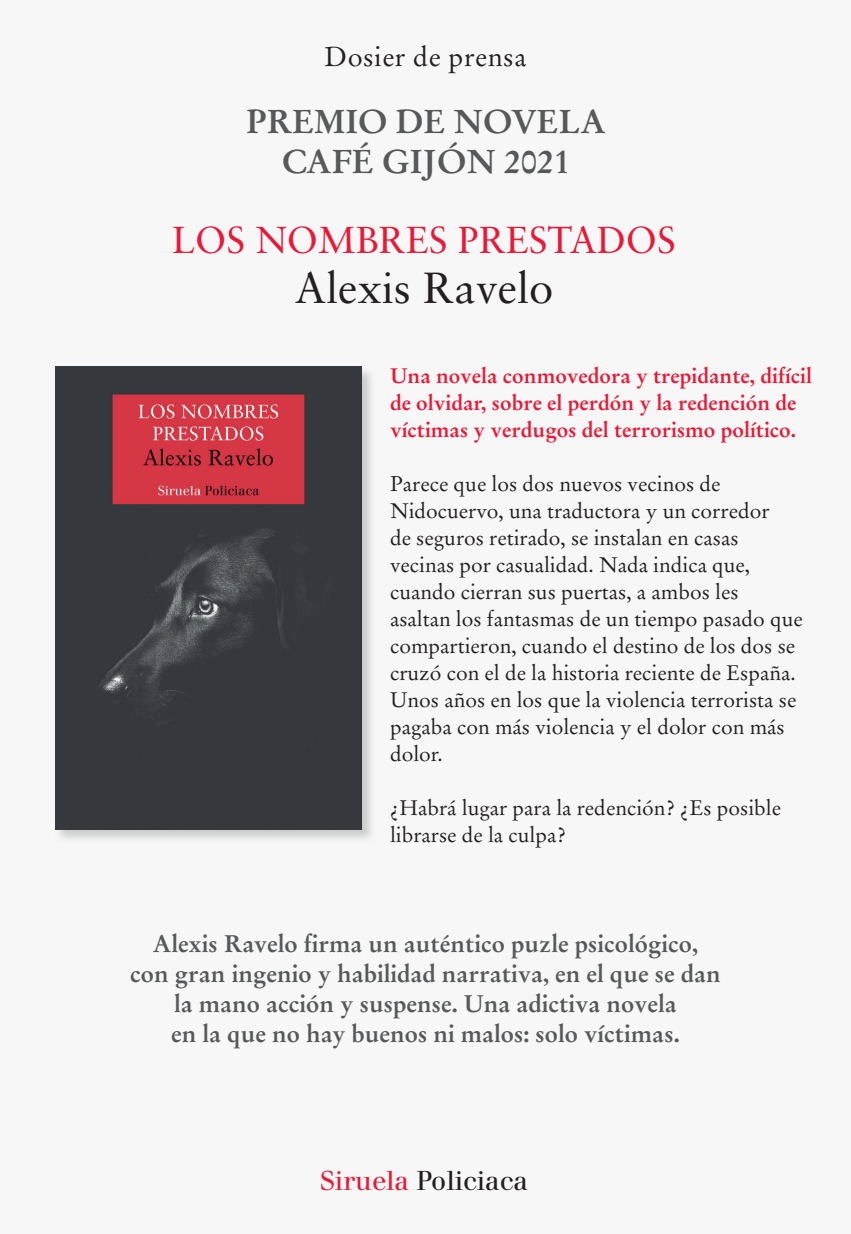
<style>
.page{position:relative;width:851px;height:1234px;background:#fff}
.page>*{position:absolute;margin:0;border:0;box-sizing:border-box;transform-origin:0 0}
.t1{font:43.5px "Sabon LT Std";color:#231f20}
.t2{font:37.5px "Sabon LT Std";color:#e91938}
.t3{font:700 33px/39.6px "Stempel Garamond LT Std";color:#57585a;text-align:center}
.t4{font:27px "Walbaum";color:#231f20}
.t5{font:27px "Stempel Garamond LT Std";letter-spacing:.02em;color:#231f20}
.t6{font:700 24px/30px "Stempel Garamond LT Std";color:#57585a;text-align:center}
.t7{font:21px/27px "Stempel Garamond LT Std";color:#231f20}
.t8{font:700 21px/27px "Stempel Garamond LT Std";color:#e91938}
.s1{color:#e91938}
</style>
<div class="page">
<div style="left:0;top:0;width:850px;height:1232px;background:#f6f7f6"></div>
<img style="left:55px;top:366px;width:317px;height:473px">
<img style="left:55px;top:366px;width:306px;height:462px">
<p class="t5" style="left:324px;top:40px;width:203px">Dosier de prensa</p>
<h3 class="t3" style="left:246px;top:102px;width:361px">PREMIO DE NOVELA<br>CAFÉ GIJÓN 2021</h3>
<h2 class="t2" style="left:172px;top:218px;width:505px">LOS NOMBRES PRESTADOS</h2>
<h1 class="t1" style="left:295px;top:262px;width:260px">Alexis Ravelo</h1>
<p class="t8" style="left:390px;top:362px;width:423px">Una novela conmovedora y trepidante, difícil de olvidar, sobre el perdón y la redención de víctimas y verdugos del terrorismo político.</p>
<p class="t7" style="left:390px;top:470px;width:414px">Parece que los dos nuevos vecinos de Nidocuervo, una traductora y un corredor<br>de seguros retirado, se instalan en casas vecinas por casualidad. Nada indica que, cuando cierran sus puertas, a ambos les asaltan los fantasmas de un tiempo pasado que compartieron, cuando el destino de los dos se cruzó con el de la historia reciente de España.<br>Unos años en los que la violencia terrorista se pagaba con más violencia y el dolor con más dolor.</p>
<p class="t7" style="left:390px;top:794px;width:392px">¿Habrá lugar para la redención? ¿Es posible librarse de la culpa?</p>
<p class="t6" style="left:130px;top:928px;width:592px">Alexis Ravelo firma un auténtico puzle psicológico,<br>con gran ingenio y habilidad narrativa, en el que se dan la mano acción y suspense. Una adictiva novela<br>en la que no hay buenos ni malos: solo víctimas.</p>
<p class="t4" style="left:320px;top:1164px;width:209px"><span class="s1">Siruela</span> Policiaca</p>
</div>
